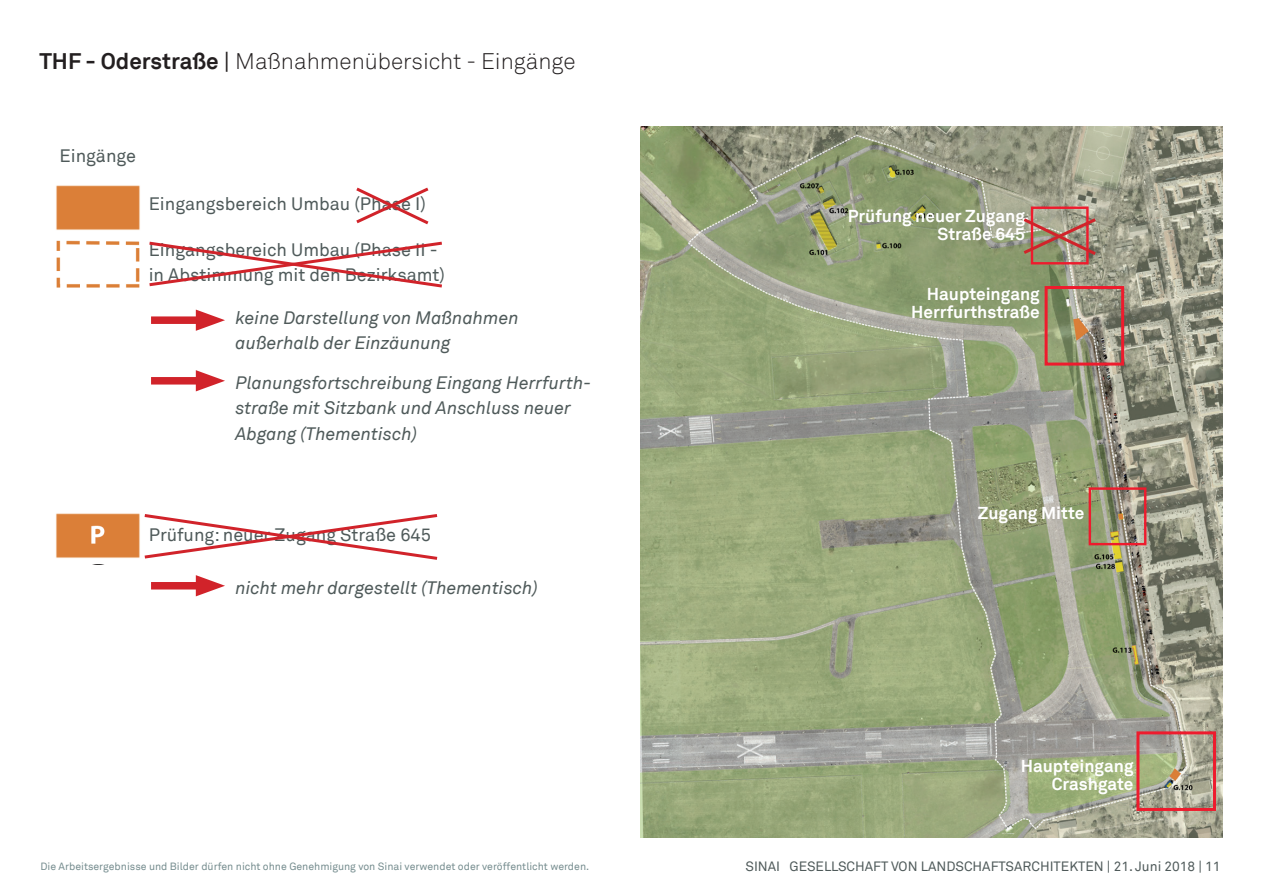
<style>
.page{position:relative;width:1263px;height:893px;background:#fff}
.page>*{position:absolute;margin:0;border:0;box-sizing:border-box;transform-origin:0 0}
.t1{font:300 22.5px "Akkurat TT";color:#231f20}
.t2{font:italic 18px/25.5px "Akkurat TT";color:#4f5a5a}
.t3{font:18px/25.5px "Akkurat TT";color:#4f5a5a}
.t4{font:700 17.25px/18px "Akkurat TT";color:#fff;text-align:right}
.t5{font:13.5px "Akkurat TT";color:#4f5a5a}
.t6{font:10.5px "Akkurat TT";color:#768d8f}
.s1{font-weight:700}
.s2{font-weight:400}
</style>
<div class="page">
<img style="left:640px;top:127px;width:582px;height:711px">
<div style="left:1044px;top:286px;width:80px;height:80px;border:3px solid #ee1b2d"></div>
<div style="left:1136px;top:731px;width:80px;height:80px;border:3px solid #ee1b2d"></div>
<div style="left:1089px;top:487px;width:57px;height:58px;border:2px solid #ee1b2d"></div>
<div style="left:1031px;top:207px;width:58px;height:57px;border:2px solid #ee1b2d"></div>
<img style="left:56px;top:185px;width:84px;height:103px">
<img style="left:56px;top:513px;width:84px;height:45px">
<svg style="left:356px;top:187px;width:73px;height:38px"></svg>
<svg style="left:1020px;top:216px;width:79px;height:42px;background:#a78876"></svg>
<svg style="left:149px;top:241px;width:293px;height:47px"></svg>
<svg style="left:144px;top:514px;width:294px;height:46px"></svg>
<div style="left:151px;top:316px;width:57px;height:8px;background:#d1232a"></div>
<svg style="left:196px;top:310px;width:29px;height:21px"></svg>
<div style="left:151px;top:377px;width:57px;height:8px;background:#d1232a"></div>
<svg style="left:196px;top:370px;width:29px;height:21px"></svg>
<div style="left:151px;top:582px;width:57px;height:7px;background:#d1232a"></div>
<svg style="left:196px;top:575px;width:29px;height:21px"></svg>
<p class="t1" style="left:39px;top:47px;width:538px"><span class="s1">THF - Oderstraße</span> <span class="s2">|</span> Maßnahmenübersicht - Eingänge</p>
<p class="t3" style="left:60px;top:143px;width:78px">Eingänge</p>
<p class="t3" style="left:149px;top:191px;width:279px">Eingangsbereich Umbau (Phase I)</p>
<p class="t3" style="left:149px;top:237px;width:298px">Eingangsbereich Umbau (Phase II - in Abstimmung mit den Bezirksamt)</p>
<p class="t2" style="left:235px;top:305px;width:285px">keine Darstellung von Maßnahmen außerhalb der Einzäunung</p>
<p class="t2" style="left:235px;top:370px;width:357px">Planungsfortschreibung Eingang Herrfurth&shy;straße mit Sitzbank und Anschluss neuer<br>Abgang (Thementisch)</p>
<p class="t3" style="left:149px;top:522px;width:284px">Prüfung: neuer Zugang Straße 645</p>
<p class="t2" style="left:235px;top:575px;width:304px">nicht mehr dargestellt (Thementisch)</p>
<p class="t4" style="left:848px;top:207px;width:178px">Prüfung neuer Zugang<br>Straße 645</p>
<p class="t4" style="left:911px;top:284px;width:130px">Haupteingang<br>Herrfurthstraße</p>
<p class="t4" style="left:978px;top:504px;width:108px">Zugang Mitte</p>
<p class="t4" style="left:1021px;top:757px;width:114px">Haupteingang<br>Crashgate</p>
<p class="t6" style="left:40px;top:860px;width:550px">Die Arbeitsergebnisse und Bilder dürfen nicht ohne Genehmigung von Sinai verwendet oder veröffentlicht werden.</p>
<p class="t5" style="left:745px;top:858px;width:476px">SINAI GESELLSCHAFT VON LANDSCHAFTSARCHITEKTEN | 21. Juni 2018 | 11</p>
</div>
